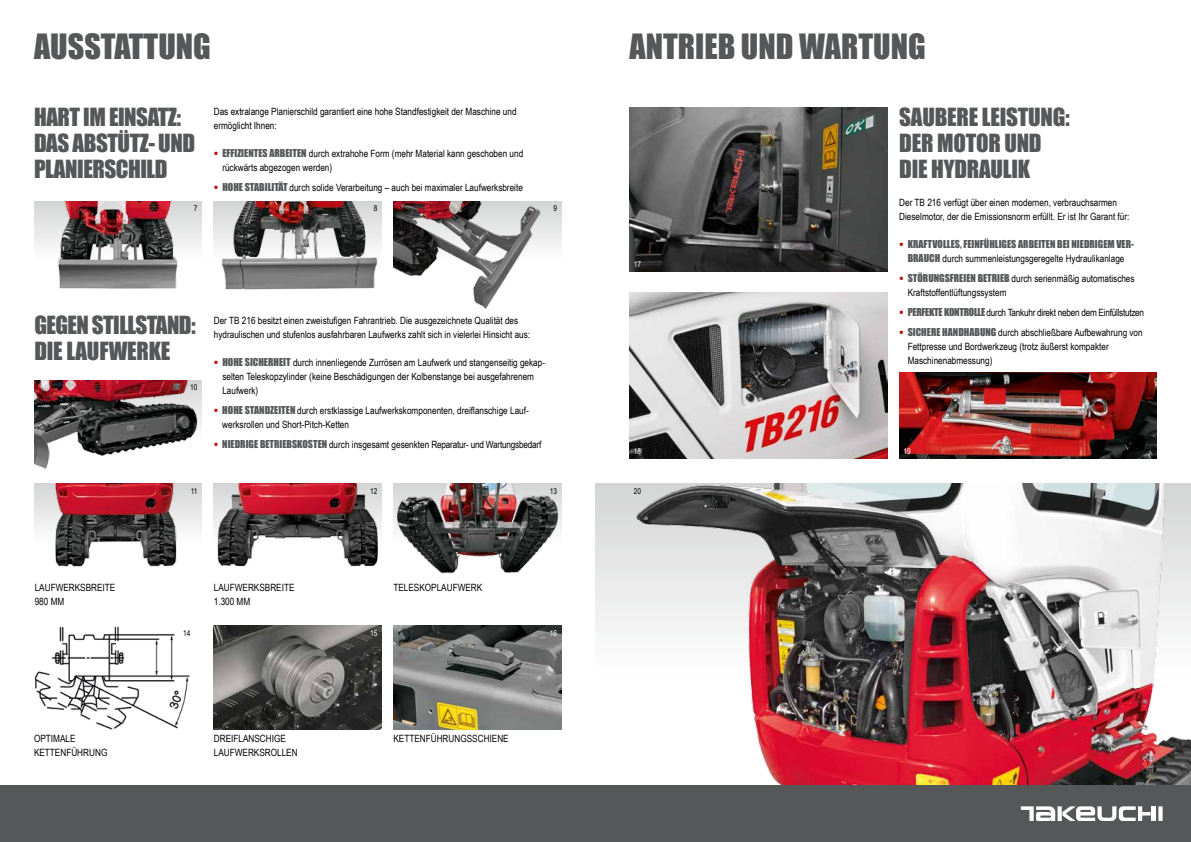
<style>
.page{position:relative;width:1191px;height:842px;background:#fff}
.page>*{position:absolute;margin:0;border:0;box-sizing:border-box;transform-origin:0 0}
.t1{font:32px "Impact";color:#555759}
.t2{font:23px/26px "Impact";letter-spacing:-.02em;color:#555759}
.t3{font:10px/14px "Arial Narrow";color:#000}
.t4{font:10px "Arial Narrow";letter-spacing:-.02em;color:#000}
.t5{font:10px "Impact";color:#555759}
.t6{font:8px "Arial Narrow";color:#000}
.t7{font:8px "Arial Narrow";color:#fff}
.s1{font-family:"Impact";color:#555759}
</style>
<div class="page">
<img style="left:214px;top:626px;width:168px;height:103px">
<img style="left:394px;top:626px;width:167px;height:103px">
<div style="left:595px;top:484px;width:596px;height:301px;background:linear-gradient(to bottom,#d9dada,#fff)"></div>
<img style="left:34px;top:626px;width:156px;height:103px">
<img style="left:619px;top:484px;width:572px;height:301px">
<img style="left:629px;top:108px;width:258px;height:164px">
<img style="left:899px;top:372px;width:258px;height:86px">
<img style="left:629px;top:293px;width:258px;height:165px">
<img style="left:215px;top:201px;width:167px;height:89px">
<div style="left:0;top:785px;width:1191px;height:57px;background:#555759"></div>
<img style="left:394px;top:201px;width:167px;height:108px">
<img style="left:34px;top:201px;width:165px;height:88px">
<img style="left:34px;top:380px;width:168px;height:89px">
<img style="left:34px;top:484px;width:168px;height:83px">
<img style="left:214px;top:484px;width:168px;height:83px">
<img style="left:394px;top:484px;width:167px;height:90px">
<svg style="left:1158px;top:806px;width:4px;height:15px"></svg>
<hr style="left:1151px;top:806px;width:4px;height:15px;background:#fff">
<svg style="left:1057px;top:806px;width:4px;height:15px"></svg>
<svg style="left:1062px;top:806px;width:88px;height:15px"></svg>
<svg style="left:1020px;top:806px;width:35px;height:15px"></svg>
<h1 class="t1" style="left:34px;top:22px;width:178px">AUSSTATTUNG</h1>
<h1 class="t1" style="left:629px;top:22px;width:298px">ANTRIEB UND WARTUNG</h1>
<h2 class="t2" style="left:34px;top:103px;width:163px">HART IM EINSATZ:<br>DAS ABSTÜTZ- UND<br>PLANIERSCHILD</h2>
<p class="t3" style="left:214px;top:104px;width:304px">Das extralange Planierschild garantiert eine hohe Standfestigkeit der Maschine und ermöglicht Ihnen:</p>
<p class="t3" style="left:222px;top:146px;width:302px"><span class="s1">EFFIZIENTES ARBEITEN</span> durch extrahohe Form (mehr Material kann geschoben und rückwärts abgezogen werden)</p>
<p class="t3" style="left:222px;top:180px;width:302px"><span class="s1">HOHE STABILITÄT</span> durch solide Verarbeitung – auch bei maximaler Laufwerksbreite</p>
<p class="t6" style="left:194px;top:203px;width:5px">7</p>
<p class="t6" style="left:374px;top:203px;width:5px">8</p>
<p class="t6" style="left:553px;top:203px;width:5px">9</p>
<h2 class="t2" style="left:34px;top:312px;width:163px">GEGEN STILLSTAND:<br>DIE LAUFWERKE</h2>
<p class="t6" style="left:190px;top:382px;width:9px">10</p>
<p class="t3" style="left:214px;top:313px;width:318px">Der TB 216 besitzt einen zweistufigen Fahrantrieb. Die ausgezeichnete Qualität des hydraulischen und stufenlos ausfahrbaren Laufwerks zahlt sich in vielerlei Hinsicht aus:</p>
<p class="t3" style="left:222px;top:355px;width:324px"><span class="s1">HOHE SICHERHEIT</span> durch innenliegende Zurrösen am Laufwerk und stangenseitig gekap&shy;selten Teleskopzylinder (keine Beschädigungen der Kolbenstange bei ausgefahrenem<br>Laufwerk)</p>
<p class="t3" style="left:222px;top:403px;width:308px"><span class="s1">HOHE STANDZEITEN</span> durch erstklassige Laufwerkskomponenten, dreiflanschige Lauf&shy;werksrollen und Short-Pitch-Ketten</p>
<p class="t4" style="left:222px;top:437px;width:320px"><span class="s1">NIEDRIGE BETRIEBSKOSTEN</span> durch insgesamt gesenkten Reparatur- und Wartungsbedarf</p>
<p class="t6" style="left:191px;top:485px;width:8px">11</p>
<p class="t6" style="left:370px;top:485px;width:9px">12</p>
<p class="t6" style="left:550px;top:485px;width:9px">13</p>
<p class="t3" style="left:35px;top:580px;width:82px">LAUFWERKSBREITE<br>980 MM</p>
<p class="t3" style="left:393px;top:580px;width:90px">TELESKOPLAUFWERK</p>
<p class="t6" style="left:183px;top:627px;width:9px">14</p>
<p class="t3" style="left:214px;top:580px;width:82px">LAUFWERKSBREITE<br>1.300 MM</p>
<p class="t7" style="left:370px;top:627px;width:9px">15</p>
<p class="t7" style="left:550px;top:627px;width:9px">16</p>
<p class="t3" style="left:34px;top:731px;width:75px">OPTIMALE<br>KETTENFÜHRUNG</p>
<p class="t3" style="left:393px;top:731px;width:117px">KETTENFÜHRUNGSSCHIENE</p>
<p class="t3" style="left:214px;top:731px;width:85px">DREIFLANSCHIGE<br>LAUFWERKSROLLEN</p>
<p class="t7" style="left:634px;top:259px;width:9px">17</p>
<h2 class="t2" style="left:899px;top:103px;width:172px">SAUBERE LEISTUNG:<br>DER MOTOR UND<br>DIE HYDRAULIK</h2>
<p class="t3" style="left:899px;top:195px;width:232px">Der TB 216 verfügt über einen modernen, verbrauchsarmen<br>Dieselmotor, der die Emissionsnorm erfüllt. Er ist Ihr Garant für:</p>
<p class="t5" style="left:907px;top:236px;width:228px">KRAFTVOLLES, FEINFÜHLIGES ARBEITEN BEI NIEDRIGEM VER-</p>
<p class="t3" style="left:907px;top:248px;width:228px;line-height:20px"><span class="s1">BRAUCH</span> durch summenleistungsgeregelte Hydraulikanlage<br><span class="s1">STÖRUNGSFREIEN BETRIEB</span> durch serienmäßig automatisches</p>
<p class="t3" style="left:907px;top:282px;width:238px;line-height:20px">Kraftstoffentlüftungssystem<br><span class="s1">PERFEKTE KONTROLLE</span> durch Tankuhr direkt neben dem Einfüllstutzen<br><span class="s1">SICHERE HANDHABUNG</span> durch abschließbare Aufbewahrung von</p>
<p class="t3" style="left:907px;top:339px;width:202px">Fettpresse und Bordwerkzeug (trotz äußerst kompakter<br>Maschinenabmessung)</p>
<p class="t7" style="left:634px;top:445px;width:9px">18</p>
<p class="t7" style="left:903px;top:445px;width:9px">19</p>
<p class="t6" style="left:634px;top:485px;width:9px">20</p>
</div>
